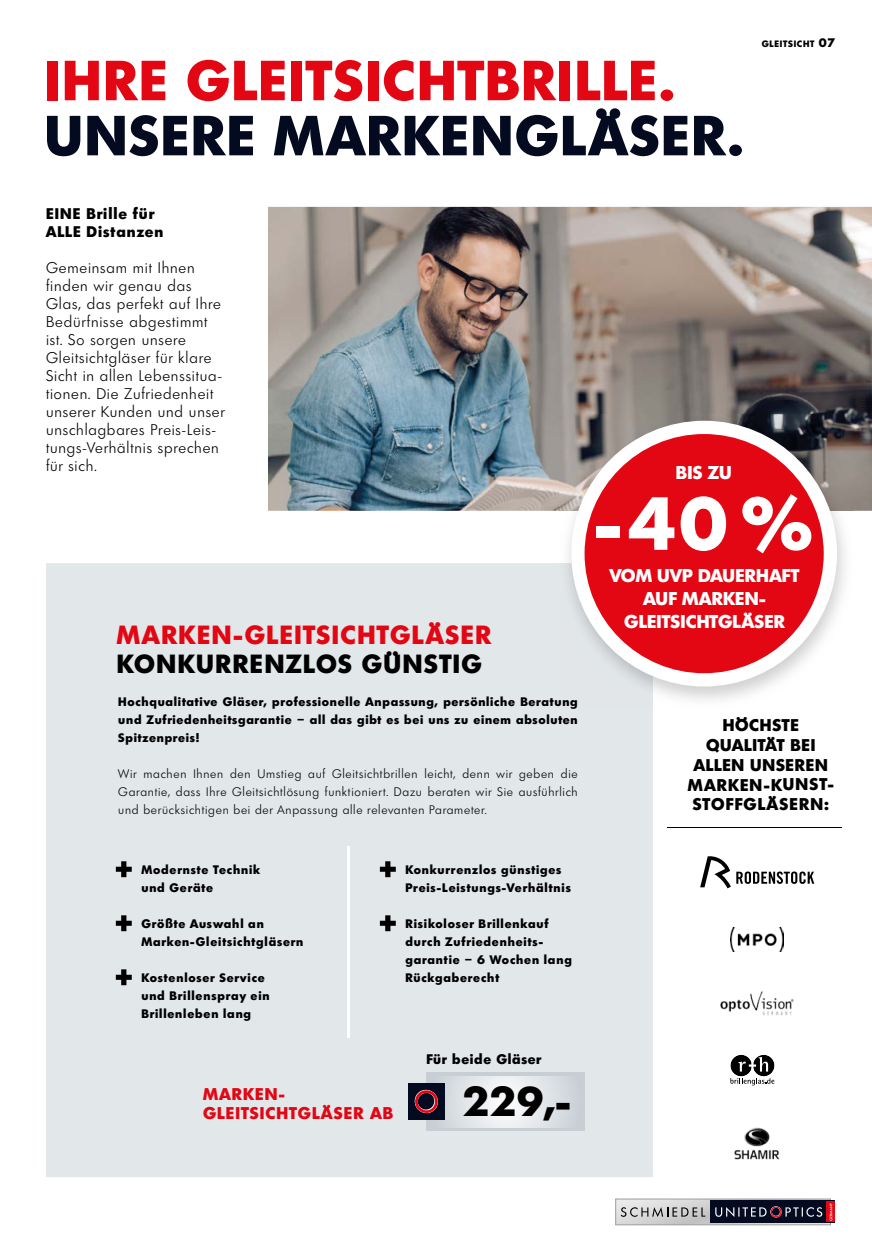
<style>
.page{position:relative;width:872px;height:1255px;background:#fff}
.page>*{position:absolute;margin:0;border:0;box-sizing:border-box;transform-origin:0 0}
.t1{font:800 72.9px "Limerick TS";color:#fff}
.t2{font:800 54.75px "Limerick TS";letter-spacing:.035em;color:#e30613}
.t3{font:800 54.75px "Limerick TS";letter-spacing:.045em;color:#040b21}
.t4{font:800 40.5px "Limerick TS";color:#000}
.t5{font:800 25.5px "Limerick TS";letter-spacing:.06em;color:#e30613}
.t6{font:800 25.5px "Limerick TS";letter-spacing:.06em;color:#000}
.t7{font:800 18px/23.2px "Limerick TS";letter-spacing:.015em;color:#fff;text-align:center}
.t8{font:800 16.5px/19.8px "Limerick TS";letter-spacing:.055em;color:#000;text-align:center}
.t9{font:800 16.5px/19px "Limerick TS";letter-spacing:.065em;color:#e30613}
.t10{font:300 15px/18px "Limerick TS";letter-spacing:.055em;color:#000}
.t11{font:800 15px/18px "Limerick TS";letter-spacing:.065em;color:#000}
.t12{font:800 13.5px "Limerick TS";letter-spacing:.05em;color:#000}
.t13{font:800 12px/18px "Limerick TS";letter-spacing:.07em;color:#000}
.t14{font:300 12px/18px "Limerick TS";letter-spacing:.065em;color:#000;text-align:justify}
.t15{font:800 9px "Limerick TS";letter-spacing:.08em;color:#000}
.s1{font-size:12px}
</style>
<div class="page">
<div style="left:46px;top:563px;width:607px;height:614px;background:#e2e7e9"></div>
<hr style="left:347px;top:846px;width:3px;height:191px;background:#fff">
<img style="left:268px;top:207px;width:604px;height:304px">
<img style="left:559px;top:415px;width:294px;height:285px">
<img style="left:559px;top:563px;width:94px;height:145px">
<div style="left:571px;top:421px;width:266px;height:265px;background:#fff;border-radius:50%"></div>
<div style="left:584px;top:434px;width:239px;height:239px;background:#e30613;border-radius:50%"></div>
<svg style="left:426px;top:1072px;width:159px;height:58px;background:#cad2d6"></svg>
<svg style="left:430px;top:1076px;width:151px;height:50px"></svg>
<div style="left:408px;top:1083px;width:37px;height:36px;background:#040b21"></div>
<svg style="left:415px;top:1089px;width:23px;height:24px"></svg>
<hr style="left:667px;top:827px;width:174px;height:1px;background:#000">
<img style="left:720px;top:991px;width:74px;height:24px">
<svg style="left:730px;top:1054px;width:44px;height:31px"></svg>
<svg style="left:700px;top:856px;width:114px;height:32px"></svg>
<img style="left:734px;top:1127px;width:46px;height:33px">
<img style="left:731px;top:927px;width:52px;height:24px">
<svg style="left:832px;top:1201px;width:2px;height:21px"></svg>
<svg style="left:615px;top:1198px;width:217px;height:26px;background:#75727c"></svg>
<svg style="left:116px;top:861px;width:16px;height:16px"></svg>
<svg style="left:116px;top:915px;width:16px;height:16px"></svg>
<svg style="left:116px;top:969px;width:16px;height:16px"></svg>
<svg style="left:380px;top:861px;width:16px;height:16px"></svg>
<svg style="left:380px;top:915px;width:16px;height:16px"></svg>
<h2 class="t2" style="left:45px;top:45px;width:631px">IHRE GLEITSICHTBRILLE.</h2>
<h2 class="t3" style="left:45px;top:100px;width:699px">UNSERE MARKENGLÄSER.</h2>
<p class="t15" style="left:761px;top:38px;width:75px">GLEITSICHT <span class="s1">07</span></p>
<p class="t11" style="left:46px;top:204px;width:119px">EINE Brille für<br>ALLE Distanzen</p>
<p class="t10" style="left:46px;top:259px;width:180px">Gemeinsam mit Ihnen finden wir genau das<br>Glas, das perfekt auf Ihre<br>Bedürfnisse abgestimmt ist. So sorgen unsere<br>Gleitsichtgläser für klare<br>Sicht in allen Lebenssitua&shy;tionen. Die Zufriedenheit unserer Kunden und unser unschlagbares Preis-Leis&shy;tungs-Verhältnis sprechen für sich.</p>
<h3 class="t5" style="left:117px;top:617px;width:376px">MARKEN-GLEITSICHTGLÄSER</h3>
<h3 class="t6" style="left:117px;top:647px;width:366px">KONKURRENZLOS GÜNSTIG</h3>
<p class="t13" style="left:118px;top:692px;width:461px;text-align:justify">Hochqualitative Gläser, professionelle Anpassung, persönliche Beratung und Zufriedenheitsgarantie – all das gibt es bei uns zu einem absoluten Spitzenpreis!</p>
<p class="t14" style="left:118px;top:764px;width:461px">Wir machen Ihnen den Umstieg auf Gleitsichtbrillen leicht, denn wir geben die Garantie, dass Ihre Gleitsichtlösung funktioniert. Dazu beraten wir Sie ausführlich und berücksichtigen bei der Anpassung alle relevanten Parameter.</p>
<p class="t13" style="left:141px;top:860px;width:120px">Modernste Technik und Geräte</p>
<p class="t13" style="left:141px;top:914px;width:163px">Größte Auswahl an<br>Marken-Gleitsichtgläsern</p>
<p class="t13" style="left:141px;top:968px;width:130px">Kostenloser Service und Brillenspray ein<br>Brillenleben lang</p>
<h3 class="t9" style="left:203px;top:1083px;width:191px">MARKEN-<br>GLEITSICHTGLÄSER AB</h3>
<p class="t13" style="left:405px;top:860px;width:167px">Konkurrenzlos günstiges<br>Preis-Leistungs-Verhältnis</p>
<p class="t13" style="left:405px;top:914px;width:168px">Risikoloser Brillenkauf durch Zufriedenheits&shy;garantie – 6 Wochen lang<br>Rückgaberecht</p>
<p class="t12" style="left:426px;top:1049px;width:116px">Für beide Gläser</p>
<h3 class="t4" style="left:463px;top:1074px;width:109px">229,-</h3>
<h3 class="t7" style="left:676px;top:461px;width:57px">BIS ZU</h3>
<h1 class="t1" style="left:595px;top:476px;width:219px">-40 %</h1>
<h3 class="t7" style="left:609px;top:563px;width:191px">VOM UVP DAUERHAFT<br>AUF MARKEN-<br>GLEITSICHTGLÄSER</h3>
<h3 class="t8" style="left:688px;top:714px;width:147px">HÖCHSTE<br>QUALITÄT BEI<br>ALLEN UNSEREN<br>MARKEN-KUNST-<br>STOFFGLÄSERN:</h3>
</div>
